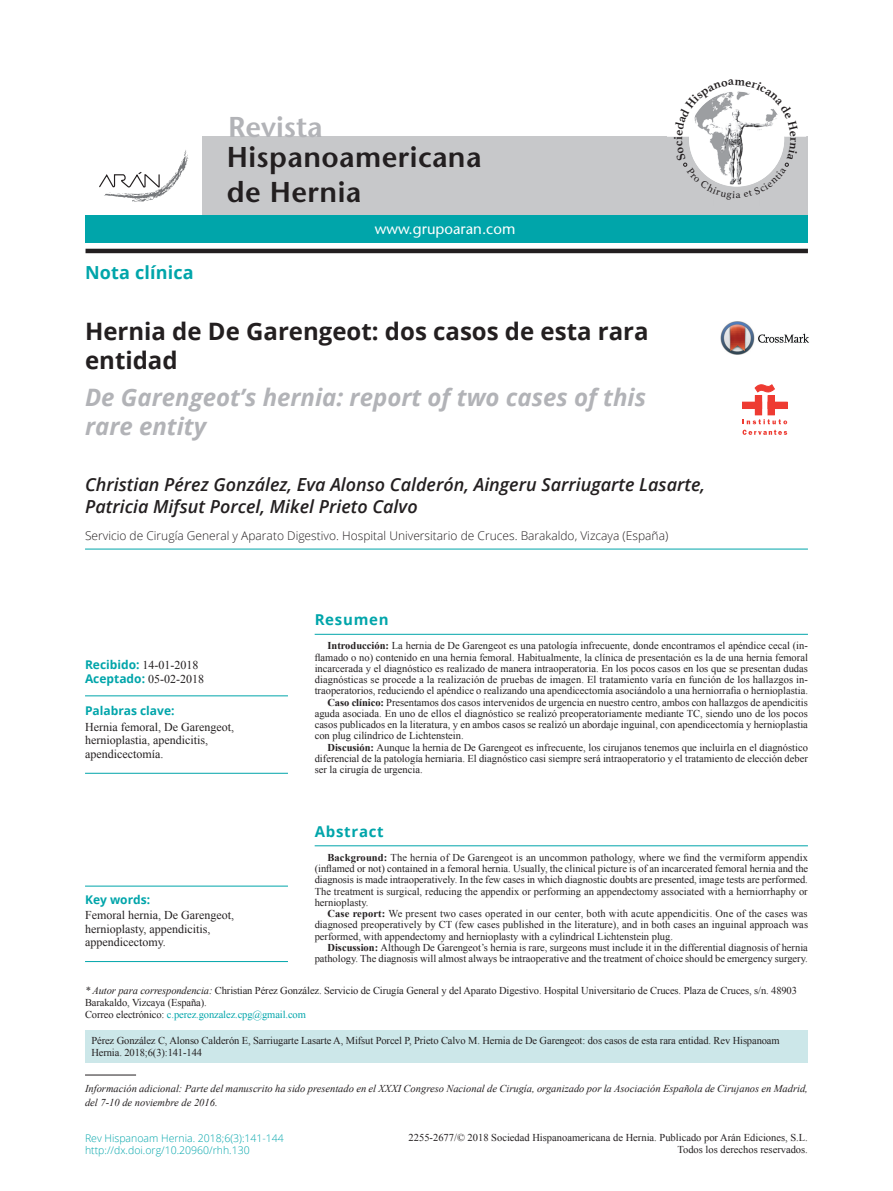
<style>
.page{position:relative;width:893px;height:1191px;background:#fff}
.page>*{position:absolute;margin:0;border:0;box-sizing:border-box;transform-origin:0 0}
.t1{font:600 28.65px/34.3px "Stone Sans Std";letter-spacing:.015em;color:#231f20}
.t2{font:600 28.65px "Stone Sans Std";color:#b2b3b7}
.t3{font:italic 700 24px/28.8px "Open Sans";color:#b2b3b7}
.t4{font:700 24px/28.8px "Open Sans";color:#231f20}
.t5{font:italic 600 18px/21.6px "Open Sans";color:#231f20}
.t6{font:700 18px "Open Sans";letter-spacing:.01em;color:#00a5aa}
.t7{font:500 15px "Stone Sans Std";color:#fff}
.t8{font:700 15px "Open Sans";letter-spacing:.05em;color:#00a5aa}
.t9{font:12px/13.5px "Times New Roman";color:#231f20}
.t10{font:300 12px "Open Sans";color:#231f20}
.t11{font:700 12px "Open Sans";color:#00a5aa}
.t12{font:10.5px/11.2px "Times New Roman";color:#231f20;text-align:justify}
.t13{font:italic 10.5px/13.5px "Times New Roman";color:#231f20}
.t14{font:300 10.5px/12.6px "Open Sans";color:#00a5aa}
.s1{font-family:"Open Sans";font-weight:700;color:#00a5aa}
.s2{font-weight:700}
.s3{font-style:italic}
.s4{color:#00a5aa}
</style>
<div class="page">
<hr style="left:315px;top:634px;width:493px;height:1px;background:#00a5aa">
<hr style="left:85px;top:695px;width:203px;height:1px;background:#00a5aa">
<hr style="left:85px;top:773px;width:203px;height:1px;background:#00a5aa">
<hr style="left:85px;top:1074px;width:51px;height:1px;background:#231f20">
<hr style="left:85px;top:885px;width:203px;height:1px;background:#00a5aa">
<hr style="left:85px;top:961px;width:203px;height:1px;background:#00a5aa">
<hr style="left:315px;top:845px;width:493px;height:1px;background:#00a5aa">
<hr style="left:85px;top:548px;width:723px;height:1px;background:#00a5aa">
<div style="left:202px;top:137px;width:606px;height:78px;background:#c7c8ca"></div>
<div style="left:86px;top:215px;width:722px;height:27px;background:#00a5aa"></div>
<svg style="left:99px;top:150px;width:89px;height:52px"></svg>
<hr style="left:86px;top:249px;width:722px;height:4px;background:#231f20">
<img style="left:720px;top:321px;width:89px;height:34px">
<div style="left:742px;top:402px;width:20px;height:6px;background:#ee3b32"></div>
<div style="left:768px;top:402px;width:19px;height:6px;background:#ee3b32"></div>
<div style="left:755px;top:396px;width:7px;height:19px;background:#ee3b32"></div>
<div style="left:768px;top:396px;width:6px;height:19px;background:#ee3b32"></div>
<svg style="left:755px;top:385px;width:19px;height:7px"></svg>
<svg style="left:742px;top:419px;width:45px;height:5px"></svg>
<svg style="left:742px;top:430px;width:45px;height:5px"></svg>
<div style="left:85px;top:1030px;width:723px;height:32px;background:#cce7e9"></div>
<svg style="left:674px;top:91px;width:124px;height:96px"></svg>
<h3 class="t6" style="left:85px;top:259px;width:110px">Nota clínica</h3>
<h1 class="t2" style="left:228px;top:110px;width:96px">Revista</h1>
<h1 class="t1" style="left:227px;top:140px;width:256px">Hispanoamericana de Hernia</h1>
<h3 class="t7" style="left:375px;top:220px;width:142px">www.grupoaran.com</h3>
<h2 class="t4" style="left:85px;top:316px;width:565px">Hernia de De Garengeot: dos casos de esta rara entidad</h2>
<h2 class="t3" style="left:85px;top:382px;width:562px">De Garengeot’s hernia: report of two cases of this rare entity</h2>
<h3 class="t5" style="left:85px;top:473px;width:622px">Christian Pérez González, Eva Alonso Calderón, Aingeru Sarriugarte Lasarte,<br>Patricia Mifsut Porcel, Mikel Prieto Calvo</h3>
<p class="t10" style="left:85px;top:527px;width:585px">Servicio de Cirugía General y Aparato Digestivo. Hospital Universitario de Cruces. Barakaldo, Vizcaya (España)</p>
<p class="t9" style="left:85px;top:658px;width:121px"><span class="s1">Recibido:</span> 14-01-2018<br><span class="s1">Aceptado:</span> 05-02-2018</p>
<p class="t11" style="left:85px;top:702px;width:91px">Palabras clave:</p>
<p class="t9" style="left:85px;top:720px;width:150px">Hernia femoral, De Garengeot, hernioplastia, apendicitis, apendicectomía.</p>
<h3 class="t8" style="left:315px;top:609px;width:76px">Resumen</h3>
<p class="t12" style="left:327px;top:640px;width:482px"><span class="s2">Introducción:</span> La hernia de De Garengeot es una patología infrecuente, donde encontramos el apéndice cecal (in-</p>
<p class="t12" style="left:315px;top:651px;width:495px">flamado o no) contenido en una hernia femoral. Habitualmente, la clínica de presentación es la de una hernia femoral</p>
<p class="t12" style="left:315px;top:662px;width:495px">incarcerada y el diagnóstico es realizado de manera intraoperatoria. En los pocos casos en los que se presentan dudas</p>
<p class="t12" style="left:315px;top:674px;width:495px">diagnósticas se procede a la realización de pruebas de imagen. El tratamiento varía en función de los hallazgos in-</p>
<p class="t12" style="left:315px;top:685px;width:495px">traoperatorios, reduciendo el apéndice o realizando una apendicectomía asociándolo a una herniorrafia o hernioplastia.</p>
<p class="t12" style="left:327px;top:696px;width:482px"><span class="s2">Caso clínico:</span> Presentamos dos casos intervenidos de urgencia en nuestro centro, ambos con hallazgos de apendicitis</p>
<p class="t12" style="left:315px;top:707px;width:495px">aguda asociada. En uno de ellos el diagnóstico se realizó preoperatoriamente mediante TC, siendo uno de los pocos</p>
<p class="t12" style="left:315px;top:719px;width:495px">casos publicados en la literatura, y en ambos casos se realizó un abordaje inguinal, con apendicectomía y hernioplastia</p>
<p class="t12" style="left:315px;top:730px;width:151px">con plug cilíndrico de Lichtenstein.</p>
<p class="t12" style="left:327px;top:741px;width:482px"><span class="s2">Discusión:</span> Aunque la hernia de De Garengeot es infrecuente, los cirujanos tenemos que incluirla en el diagnóstico</p>
<p class="t12" style="left:315px;top:752px;width:495px">diferencial de la patología herniaria. El diagnóstico casi siempre será intraoperatorio y el tratamiento de elección deber</p>
<p class="t12" style="left:315px;top:764px;width:109px">ser la cirugía de urgencia.</p>
<h3 class="t8" style="left:315px;top:821px;width:71px">Abstract</h3>
<p class="t12" style="left:315px;top:851px;width:495px;text-indent:13px"><span class="s2">Background:</span> The hernia of De Garengeot is an uncommon pathology, where we find the vermiform appendix (inflamed or not) contained in a femoral hernia. Usually, the clinical picture is of an incarcerated femoral hernia and the diagnosis is made intraoperatively. In the few cases in which diagnostic doubts are presented, image tests are performed.<br>The treatment is surgical, reducing the appendix or performing an appendectomy associated with a herniorrhaphy or hernioplasty.</p>
<p class="t12" style="left:315px;top:907px;width:495px;text-indent:13px"><span class="s2">Case report:</span> We present two cases operated in our center, both with acute appendicitis. One of the cases was diagnosed preoperatively by CT (few cases published in the literature), and in both cases an inguinal approach was performed, with appendectomy and hernioplasty with a cylindrical Lichtenstein plug.</p>
<p class="t12" style="left:315px;top:941px;width:495px;text-align:right"><span class="s2">Discussion:</span> Although De Garengeot’s hernia is rare, surgeons must include it in the differential diagnosis of hernia pathology. The diagnosis will almost always be intraoperative and the treatment of choice should be emergency surgery.</p>
<p class="t12" style="left:85px;top:984px;width:713px;line-height:12px;text-align:left"><span class="s3">* Autor para correspondencia:</span> Christian Pérez González. Servicio de Cirugía General y del Aparato Digestivo. Hospital Universitario de Cruces. Plaza de Cruces, s/n. 48903<br>Barakaldo, Vizcaya (España).<br>Correo electrónico: <span class="s4">c.perez.gonzalez.cpg@gmail.com</span></p>
<p class="t11" style="left:85px;top:890px;width:67px">Key words:</p>
<p class="t9" style="left:85px;top:908px;width:150px">Femoral hernia, De Garengeot, hernioplasty, appendicitis, appendicectomy.</p>
<p class="t12" style="left:91px;top:1034px;width:690px;line-height:12px">Pérez González C, Alonso Calderón E, Sarriugarte Lasarte A, Mifsut Porcel P, Prieto Calvo M. Hernia de De Garengeot: dos casos de esta rara entidad. Rev Hispanoam<br>Hernia. 2018;6(3):141-144</p>
<p class="t13" style="left:85px;top:1082px;width:724px">Información adicional: Parte del manuscrito ha sido presentado en el XXXI Congreso Nacional de Cirugía, organizado por la Asociación Española de Cirujanos en Madrid, del 7-10 de noviembre de 2016.</p>
<p class="t14" style="left:85px;top:1131px;width:200px">Rev Hispanoam Hernia. 2018;6(3):141-144 http://dx.doi.org/10.20960/rhh.130</p>
<p class="t12" style="left:409px;top:1131px;width:401px;line-height:12px;text-align:right">2255-2677/© 2018 Sociedad Hispanoamericana de Hernia. Publicado por Arán Ediciones, S.L.<br>Todos los derechos reservados.</p>
</div>
